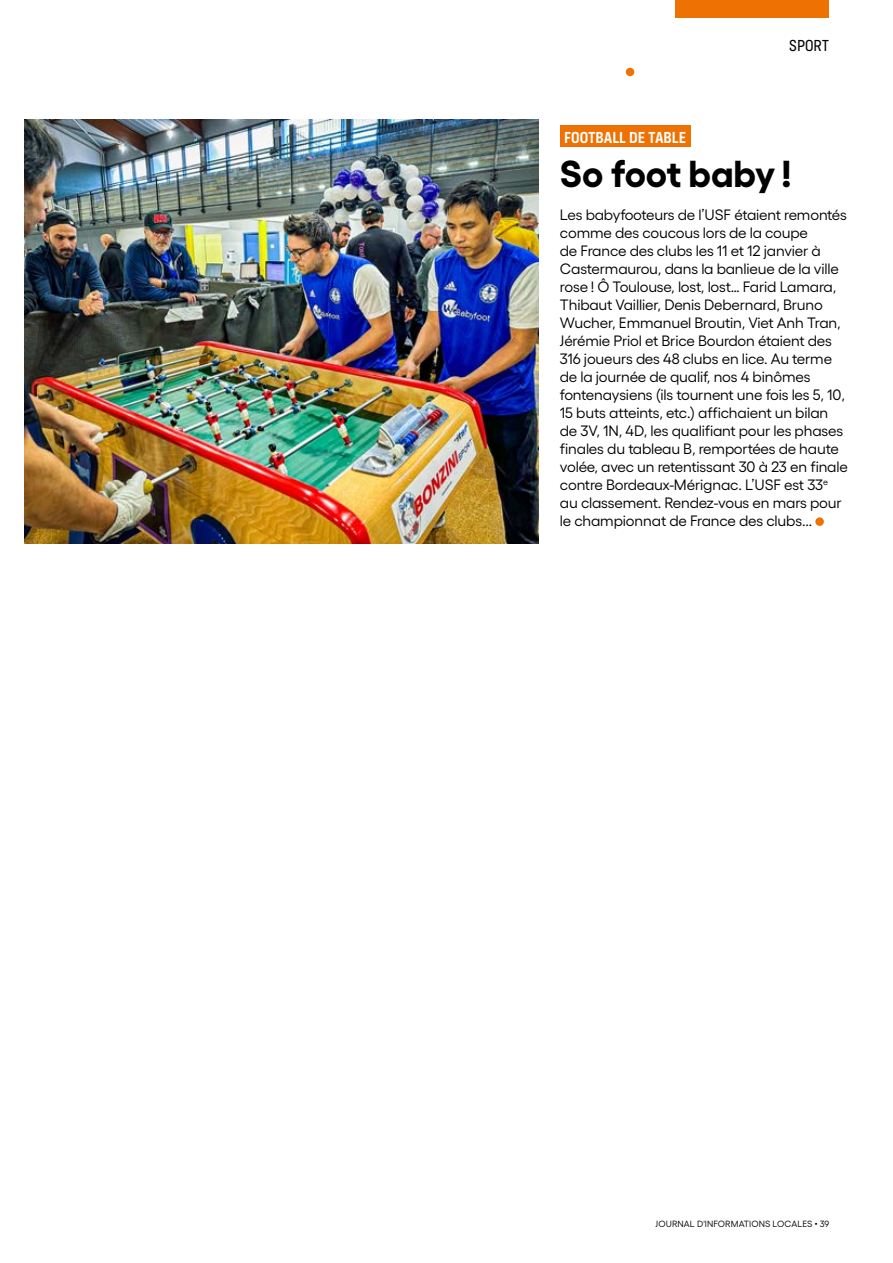
<style>
.page{position:relative;width:893px;height:1263px;background:#fff}
.page>*{position:absolute;margin:0;border:0;box-sizing:border-box;transform-origin:0 0}
.t1{font:700 37.5px "Gellix";letter-spacing:-.005em;color:#000}
.t2{font:600 16.5px "Config Condensed";color:#fff}
.t3{font:16.5px "Config Condensed";color:#000}
.t4{font:15px/18px "Gellix";letter-spacing:-.01em;color:#000}
.t5{font:9px "Gellix";letter-spacing:.01em;color:#000}
</style>
<div class="page">
<div style="left:676px;top:0;width:153px;height:17px;background:#ee7203"></div>
<div style="left:626px;top:68px;width:8px;height:8px;background:#ee7203;border-radius:50%"></div>
<div style="left:815px;top:517px;width:9px;height:9px;background:#ee7203;border-radius:50%"></div>
<img style="left:24px;top:120px;width:515px;height:423px">
<div style="left:560px;top:126px;width:130px;height:21px;background:#ee7203"></div>
<p class="t3" style="left:789px;top:36px;width:41px">SPORT</p>
<p class="t2" style="left:564px;top:128px;width:124px">FOOTBALL DE TABLE</p>
<h1 class="t1" style="left:560px;top:144px;width:233px">So foot baby !</h1>
<p class="t4" style="left:560px;top:204px;width:289px">Les babyfooteurs de l’USF étaient remontés comme des coucous lors de la coupe<br>de France des clubs les 11 et 12 janvier à Castermaurou, dans la banlieue de la ville rose ! Ô Toulouse, lost, lost… Farid Lamara, Thibaut Vaillier, Denis Debernard, Bruno Wucher, Emmanuel Broutin, Viet Anh Tran, Jérémie Priol et Brice Bourdon étaient des 316 joueurs des 48 clubs en lice. Au terme de la journée de qualif, nos 4 binômes fontenaysiens (ils tournent une fois les 5, 10, 15 buts atteints, etc.) affichaient un bilan de 3V, 1N, 4D, les qualifiant pour les phases finales du tableau B, remportées de haute volée, avec un retentissant 30 à 23 en finale contre Bordeaux-Mérignac. L’USF est 33<sup>e </sup>au classement. Rendez-vous en mars pour le championnat de France des clubs...</p>
<p class="t5" style="left:656px;top:1217px;width:175px">JOURNAL D'INFORMATIONS LOCALES • 39</p>
</div>
